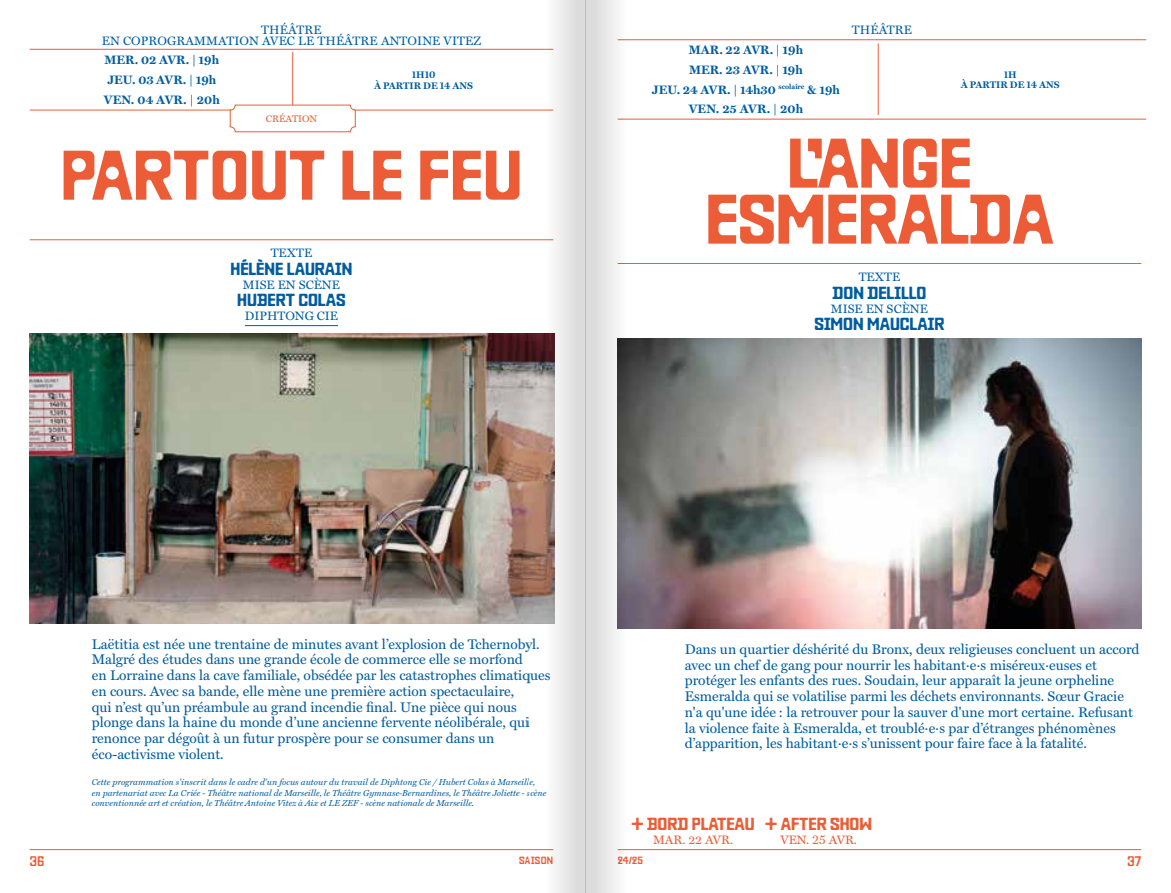
<style>
.page{position:relative;width:1171px;height:893px;background:#fff}
.page>*{position:absolute;margin:0;border:0;box-sizing:border-box;transform-origin:0 0}
.t1{font:500 70px/56px "Baste B";letter-spacing:-.005em;color:#eb5c37;text-align:center}
.t2{font:500 17.5px "Baste B";color:#005da1}
.t3{font:500 17.5px "Baste B";color:#eb5c37}
.t4{font:14px/15.8px "Miller Text";color:#005da1}
.t5{font:14px "Baste B";color:#eb5c37}
.t6{font:700 12.25px/19.8px "Miller Text";color:#005da1;text-align:center}
.t7{font:12.25px/10.5px "Miller Text";letter-spacing:.01em;color:#005da1;text-align:center}
.t8{font:12.25px "Miller Text";color:#eb5c37}
.t9{font:10.5px "Baste B";letter-spacing:.025em;color:#eb5c37}
.t10{font:700 9.62px/10.5px "Miller Text";color:#005da1;text-align:center}
.t11{font:9.62px "Miller Text";color:#eb5c37}
.t12{font:italic 8.75px/10.5px "Miller Text";color:#005da1}
</style>
<div class="page">
<hr style="left:30px;top:849px;width:523px;height:1px;background:#eb5c37">
<hr style="left:618px;top:849px;width:523px;height:1px;background:#eb5c37">
<hr style="left:618px;top:263px;width:523px;height:1px;background:#eb5c37">
<hr style="left:618px;top:39px;width:256px;height:1px;background:#eb5c37">
<hr style="left:874px;top:39px;width:272px;height:1px;background:#eb5c37">
<hr style="left:618px;top:119px;width:256px;height:1px;background:#eb5c37">
<hr style="left:874px;top:119px;width:272px;height:1px;background:#eb5c37">
<img style="left:643px;top:338px;width:498px;height:291px">
<hr style="left:878px;top:43px;width:1px;height:72px;background:#eb5c37">
<hr style="left:30px;top:239px;width:523px;height:1px;background:#eb5c37">
<hr style="left:292px;top:52px;width:1px;height:55px;background:#eb5c37">
<hr style="left:30px;top:49px;width:264px;height:1px;background:#eb5c37">
<hr style="left:294px;top:49px;width:259px;height:1px;background:#eb5c37">
<hr style="left:30px;top:110px;width:264px;height:1px;background:#eb5c37">
<hr style="left:294px;top:110px;width:259px;height:1px;background:#eb5c37">
<hr style="left:245px;top:325px;width:93px;height:1px;background:#005da1">
<img style="left:30px;top:333px;width:499px;height:290px">
<div style="left:230px;top:105px;width:125px;height:27px;background:#fff;border-radius:5px"></div>
<div style="left:230px;top:105px;width:125px;height:27px;border:1px solid #eb5c37;border-radius:5px"></div>
<svg style="left:586px;top:0;width:57px;height:893px"></svg>
<svg style="left:529px;top:0;width:57px;height:893px"></svg>
<p class="t7" style="left:102px;top:24px;width:381px">THÉÂTRE<br>EN COPROGRAMMATION AVEC LE THÉÂTRE ANTOINE VITEZ</p>
<p class="t6" style="left:105px;top:49px;width:116px">MER. 02 AVR. | 19h</p>
<p class="t10" style="left:374px;top:69px;width:101px">1H10<br>À PARTIR DE 14 ANS</p>
<p class="t6" style="left:104px;top:70px;width:117px;text-align:left">JEU. 03 AVR. | 19h<br>VEN. 04 AVR. | 20h</p>
<p class="t11" style="left:266px;top:111px;width:53px">CRÉATION</p>
<h1 class="t1" style="left:61px;top:150px;width:463px">PARTOUT LE FEU</h1>
<p class="t7" style="left:271px;top:247px;width:43px">TEXTE</p>
<p class="t2" style="left:230px;top:259px;width:123px">HÉLÈNE LAURAIN</p>
<p class="t7" style="left:243px;top:279px;width:98px">MISE EN SCÈNE</p>
<p class="t2" style="left:237px;top:290px;width:110px">HUBERT COLAS</p>
<p class="t7" style="left:245px;top:310px;width:95px">DIPHTONG CIE</p>
<p class="t6" style="left:689px;top:39px;width:116px">MAR. 22 AVR. | 19h</p>
<p class="t7" style="left:852px;top:24px;width:62px">THÉÂTRE</p>
<p class="t6" style="left:652px;top:59px;width:190px">MER. 23 AVR. | 19h<br>JEU. 24 AVR. | 14h30 <sup>scolaire</sup> &amp; 19h<br>VEN. 25 AVR. | 20h</p>
<h1 class="t1" style="left:705px;top:138px;width:350px">L’ANGE<br>ESMERALDA</h1>
<p class="t7" style="left:858px;top:271px;width:43px">TEXTE</p>
<p class="t2" style="left:832px;top:283px;width:95px">DON DELILLO</p>
<p class="t7" style="left:831px;top:302px;width:98px">MISE EN SCÈNE</p>
<p class="t2" style="left:814px;top:314px;width:131px">SIMON MAUCLAIR</p>
<p class="t10" style="left:960px;top:69px;width:101px">1H<br>À PARTIR DE 14 ANS</p>
<p class="t4" style="left:92px;top:635px;width:460px">Laëtitia est née une trentaine de minutes avant l’explosion de Tchernobyl.<br>Malgré des études dans une grande école de commerce elle se morfond<br>en Lorraine dans la cave familiale, obsédée par les catastrophes climatiques en cours. Avec sa bande, elle mène une première action spectaculaire,<br>qui n’est qu’un préambule au grand incendie final. Une pièce qui nous plonge dans la haine du monde d’une ancienne fervente néolibérale, qui renonce par dégoût à un futur prospère pour se consumer dans un éco-activisme violent.</p>
<p class="t12" style="left:92px;top:776px;width:456px">Cette programmation s’inscrit dans le cadre d’un focus autour du travail de Diphtong Cie / Hubert Colas à Marseille,<br>en partenariat avec La Criée - Théâtre national de Marseille, le Théâtre Gymnase-Bernardines, le Théâtre Joliette - scène conventionnée art et création, le Théâtre Antoine Vitez à Aix et LE ZEF - scène nationale de Marseille.</p>
<p class="t4" style="left:685px;top:640px;width:456px">Dans un quartier déshérité du Bronx, deux religieuses concluent un accord avec un chef de gang pour nourrir les habitant·e·s miséreux·euses et protéger les enfants des rues. Soudain, leur apparaît la jeune orpheline Esmeralda qui se volatilise parmi les déchets environnants. Sœur Gracie n'a qu'une idée : la retrouver pour la sauver d'une mort certaine. Refusant la violence faite à Esmeralda, et troublé·e·s par d’étranges phénomènes d’apparition, les habitant·e·s s’unissent pour faire face à la fatalité.</p>
<p class="t3" style="left:631px;top:814px;width:125px">+ BORD PLATEAU</p>
<p class="t8" style="left:653px;top:830px;width:82px">MAR. 22 AVR.</p>
<p class="t3" style="left:765px;top:814px;width:108px">+ AFTER SHOW</p>
<p class="t8" style="left:780px;top:830px;width:78px">VEN. 25 AVR.</p>
<p class="t5" style="left:30px;top:854px;width:16px">36</p>
<p class="t9" style="left:519px;top:854px;width:36px">SAISON</p>
<p class="t9" style="left:618px;top:854px;width:27px">24/25</p>
<p class="t5" style="left:1127px;top:854px;width:15px">37</p>
</div>
